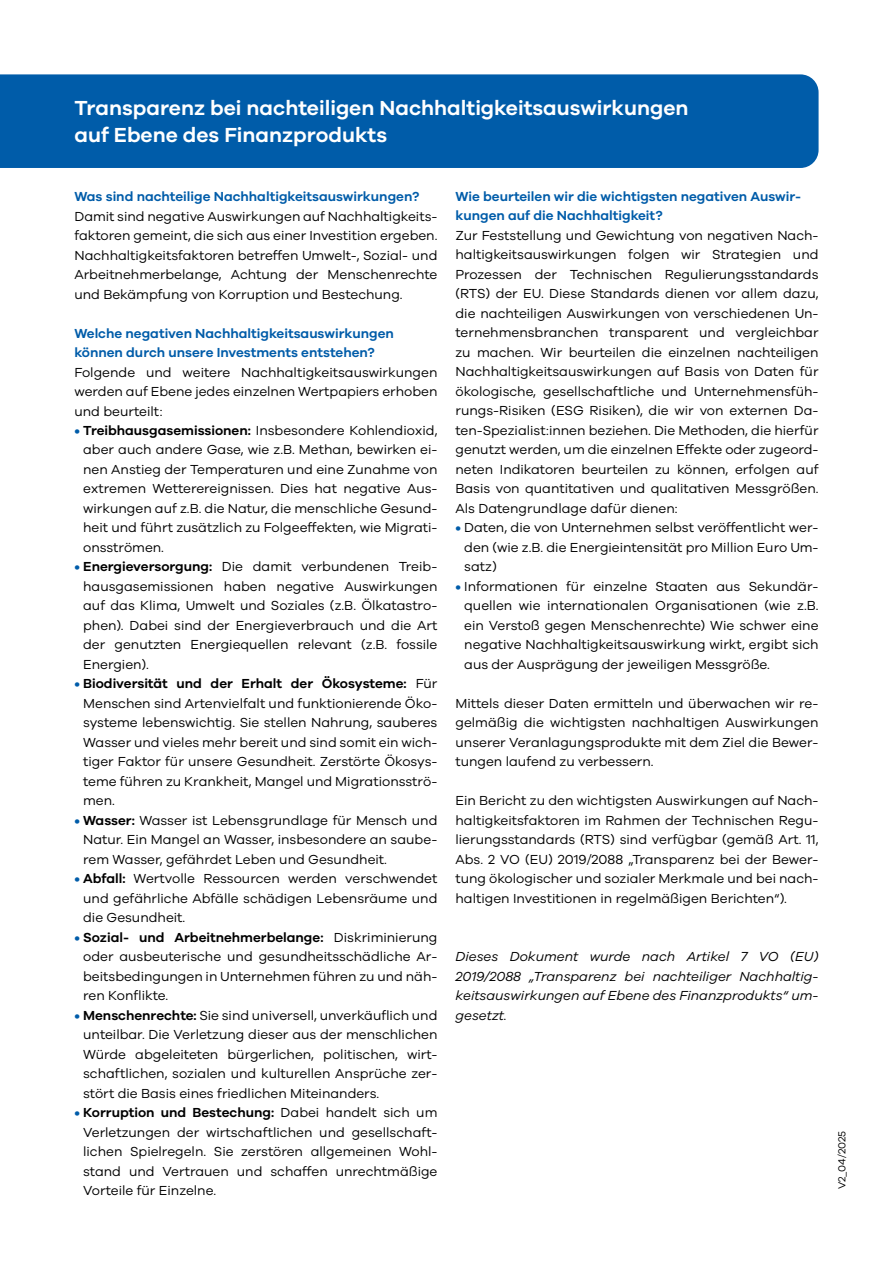
<style>
.page{position:relative;width:893px;height:1263px;background:#fff}
.page>*{position:absolute;margin:0;border:0;box-sizing:border-box;transform-origin:0 0}
.t1{font:600 21px/27px "UNIQA Galano";color:#fff}
.t2{font:13.5px/19.5px "UNIQA Galano";color:#000;text-align:justify}
.t3{font:600 13.5px/19.5px "UNIQA Galano";color:#005ca9}
.t4{font:italic 13.5px/19.5px "UNIQA Galano";color:#000;text-align:justify}
.t5{font:10.5px "UNIQA Galano";color:#000}
.s1{font-weight:600;color:#005ca9}
.s2{font-weight:600}
</style>
<div class="page">
<div style="left:0;top:74px;width:819px;height:94px;background:#005ca9"></div>
<h1 class="t1" style="left:74px;top:94px;width:616px">Transparenz bei nachteiligen Nachhaltigkeitsauswirkungen auf Ebene des Finanzprodukts</h1>
<p class="t3" style="left:74px;top:186px;width:346px">Was sind nachteilige Nachhaltigkeitsauswirkungen?</p>
<p class="t2" style="left:74px;top:206px;width:365px">Damit sind negative Auswirkungen auf Nachhaltigkeits&shy;faktoren gemeint, die sich aus einer Investition ergeben.<br>Nachhaltigkeitsfaktoren betreffen Umwelt-, Sozial- und Arbeitnehmerbelange, Achtung der Menschenrechte und Bekämpfung von Korruption und Bestechung.</p>
<p class="t3" style="left:74px;top:323px;width:321px">Welche negativen Nachhaltigkeitsauswirkungen können durch unsere Investments entstehen?</p>
<p class="t2" style="left:74px;top:362px;width:365px">Folgende und weitere Nachhaltigkeitsauswirkungen werden auf Ebene jedes einzelnen Wertpapiers erhoben und beurteilt:</p>
<p class="t2" style="left:83px;top:420px;width:356px;text-indent:-9px"><span class="s1">•</span> <span class="s2">Treibhausgasemissionen:</span> Insbesondere Kohlendioxid, aber auch andere Gase, wie z.B. Methan, bewirken ei&shy;nen Anstieg der Temperaturen und eine Zunahme von extremen Wetterereignissen. Dies hat negative Aus&shy;wirkungen auf z.B. die Natur, die menschliche Gesund&shy;heit und führt zusätzlich zu Folgeeffekten, wie Migrati&shy;onsströmen.</p>
<p class="t2" style="left:83px;top:557px;width:356px;text-align:left;text-indent:-9px"><span class="s1">•</span> <span class="s2">Energieversorgung:</span> Die damit verbundenen Treib&shy;hausgasemissionen haben negative Auswirkungen auf das Klima, Umwelt und Soziales (z.B. Ölkatastro&shy;phen). Dabei sind der Energieverbrauch und die Art der genutzten Energiequellen relevant (z.B. fossile Energien).</p>
<p class="t2" style="left:83px;top:674px;width:356px;text-indent:-9px"><span class="s1">•</span> <span class="s2">Biodiversität und der Erhalt der Ökosysteme:</span> Für Menschen sind Artenvielfalt und funktionierende Öko&shy;systeme lebenswichtig. Sie stellen Nahrung, sauberes Wasser und vieles mehr bereit und sind somit ein wich&shy;tiger Faktor für unsere Gesundheit. Zerstörte Ökosys&shy;teme führen zu Krankheit, Mangel und Migrationsströ&shy;men.</p>
<p class="t2" style="left:83px;top:810px;width:356px;text-indent:-9px"><span class="s1">•</span> <span class="s2">Wasser:</span> Wasser ist Lebensgrundlage für Mensch und Natur. Ein Mangel an Wasser, insbesondere an saube&shy;rem Wasser, gefährdet Leben und Gesundheit.</p>
<p class="t2" style="left:83px;top:869px;width:356px;text-indent:-9px"><span class="s1">•</span> <span class="s2">Abfall:</span> Wertvolle Ressourcen werden verschwendet und gefährliche Abfälle schädigen Lebensräume und die Gesundheit.</p>
<p class="t2" style="left:83px;top:927px;width:356px;text-indent:-9px"><span class="s1">•</span> <span class="s2">Sozial- und Arbeitnehmerbelange:</span> Diskriminierung oder ausbeuterische und gesundheitsschädliche Ar&shy;beitsbedingungen in Unternehmen führen zu und näh&shy;ren Konflikte.</p>
<p class="t2" style="left:83px;top:1005px;width:356px;text-indent:-9px"><span class="s1">•</span> <span class="s2">Menschenrechte:</span> Sie sind universell, unverkäuflich und unteilbar. Die Verletzung dieser aus der menschlichen Würde abgeleiteten bürgerlichen, politischen, wirt&shy;schaftlichen, sozialen und kulturellen Ansprüche zer&shy;stört die Basis eines friedlichen Miteinanders.</p>
<p class="t2" style="left:83px;top:1103px;width:356px;text-indent:-9px"><span class="s1">•</span> <span class="s2">Korruption und Bestechung:</span> Dabei handelt sich um Verletzungen der wirtschaftlichen und gesellschaft&shy;lichen Spielregeln. Sie zerstören allgemeinen Wohl&shy;stand und Vertrauen und schaffen unrechtmäßige Vorteile für Einzelne.</p>
<p class="t3" style="left:455px;top:186px;width:347px">Wie beurteilen wir die wichtigsten negativen Auswir&shy;kungen auf die Nachhaltigkeit?</p>
<p class="t2" style="left:455px;top:225px;width:365px">Zur Feststellung und Gewichtung von negativen Nach&shy;haltigkeitsauswirkungen folgen wir Strategien und Prozessen der Technischen Regulierungsstandards (RTS) der EU. Diese Standards dienen vor allem dazu, die nachteiligen Auswirkungen von verschiedenen Un&shy;ternehmensbranchen transparent und vergleichbar zu machen. Wir beurteilen die einzelnen nachteiligen Nachhaltigkeitsauswirkungen auf Basis von Daten für ökologische, gesellschaftliche und Unternehmensfüh&shy;rungs-Risiken (ESG Risiken), die wir von externen Da&shy;ten-Spezialist:innen beziehen. Die Methoden, die hierfür genutzt werden, um die einzelnen Effekte oder zugeord&shy;neten Indikatoren beurteilen zu können, erfolgen auf Basis von quantitativen und qualitativen Messgrößen.<br>Als Datengrundlage dafür dienen:</p>
<p class="t2" style="left:464px;top:517px;width:356px;text-indent:-9px"><span class="s1">•</span> Daten, die von Unternehmen selbst veröffentlicht wer&shy;den (wie z.B. die Energieintensität pro Million Euro Um&shy;satz)</p>
<p class="t2" style="left:464px;top:576px;width:356px;text-indent:-9px"><span class="s1">•</span> Informationen für einzelne Staaten aus Sekundär&shy;quellen wie internationalen Organisationen (wie z.B. ein Verstoß gegen Menschenrechte) Wie schwer eine negative Nachhaltigkeitsauswirkung wirkt, ergibt sich aus der Ausprägung der jeweiligen Messgröße.</p>
<p class="t2" style="left:455px;top:693px;width:365px">Mittels dieser Daten ermitteln und überwachen wir re&shy;gelmäßig die wichtigsten nachhaltigen Auswirkungen unserer Veranlagungsprodukte mit dem Ziel die Bewer&shy;tungen laufend zu verbessern.</p>
<p class="t2" style="left:455px;top:790px;width:365px">Ein Bericht zu den wichtigsten Auswirkungen auf Nach&shy;haltigkeitsfaktoren im Rahmen der Technischen Regu&shy;lierungsstandards (RTS) sind verfügbar (gemäß Art. 11, Abs. 2 VO (EU) 2019/2088 „Transparenz bei der Bewer&shy;tung ökologischer und sozialer Merkmale und bei nach&shy;haltigen Investitionen in regelmäßigen Berichten“).</p>
<p class="t4" style="left:455px;top:946px;width:365px">Dieses Dokument wurde nach Artikel 7 VO (EU)<br>2019/2088 „Transparenz bei nachteiliger Nachhaltig&shy;keitsauswirkungen auf Ebene des Finanzprodukts“ um&shy;gesetzt.</p>
<p class="t5" style="left:835px;top:1189px;width:60px;rotate:-90deg">V2_04/2025</p>
</div>
